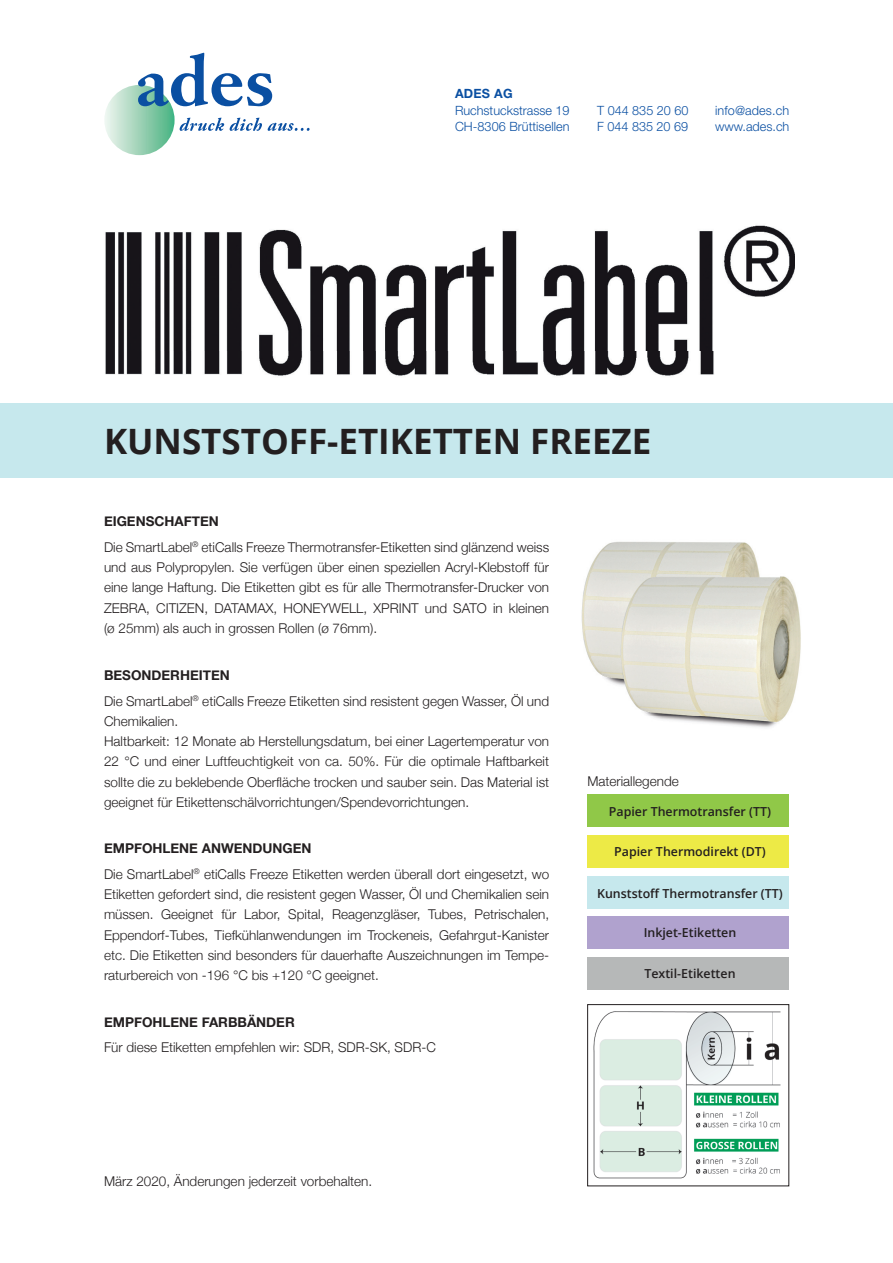
<style>
.page{position:relative;width:893px;height:1263px;background:#fff}
.page>*{position:absolute;margin:0;border:0;box-sizing:border-box;transform-origin:0 0}
.t1{font:700 34.95px "Open Sans";color:#231f20}
.t2{font:300 13.5px/20.2px "Helvetica Neue";color:#231f20}
.t3{font:700 13.5px "Helvetica Neue";color:#231f20}
.t4{font:300 12.75px/16.5px "Helvetica Neue LT Std";color:#0a4fa2}
.t5{font:700 12.75px "Helvetica Neue LT Std";letter-spacing:.02em;color:#0a4fa2}
.t6{font:600 12.45px "Open Sans";color:#231f20}
.s1{font-weight:700}
</style>
<div class="page">
<div style="left:0;top:404px;width:893px;height:74px;background:#c6e8ed"></div>
<img style="left:587px;top:1004px;width:203px;height:183px">
<div style="left:587px;top:1004px;width:202px;height:182px;border:1px solid #231f20"></div>
<div style="left:588px;top:794px;width:201px;height:33px;background:#90c848"></div>
<div style="left:588px;top:835px;width:201px;height:33px;background:#edea46"></div>
<div style="left:588px;top:876px;width:201px;height:32px;background:#c6e8ed"></div>
<div style="left:588px;top:916px;width:201px;height:32px;background:#b0a2ce"></div>
<div style="left:588px;top:957px;width:201px;height:33px;background:#b6b8b8"></div>
<img style="left:105px;top:229px;width:528px;height:122px">
<img style="left:633px;top:225px;width:162px;height:126px">
<img style="left:105px;top:351px;width:609px;height:25px">
<img style="left:581px;top:541px;width:174px;height:134px">
<img style="left:652px;top:576px;width:149px;height:152px">
<img style="left:602px;top:556px;width:178px;height:160px">
<svg style="left:105px;top:53px;width:205px;height:102px"></svg>
<p class="t5" style="left:455px;top:86px;width:59px">ADES AG</p>
<p class="t4" style="left:455px;top:102px;width:116px">Ruchstuckstrasse 19<br>CH-8306 Brüttisellen</p>
<p class="t4" style="left:597px;top:102px;width:93px">T 044 835 20 60<br>F 044 835 20 69</p>
<p class="t4" style="left:715px;top:102px;width:76px">info@ades.ch www.ades.ch</p>
<h1 class="t1" style="left:104px;top:416px;width:549px">KUNSTSTOFF-ETIKETTEN FREEZE</h1>
<p class="t2" style="left:104px;top:508px;width:447px;line-height:25.5px"><span class="s1">EIGENSCHAFTEN<br></span>Die SmartLabel<sup>®</sup> etiCalls Freeze Thermotransfer-Etiketten sind glänzend weiss</p>
<p class="t2" style="left:104px;top:556px;width:447px;text-align:justify">und aus Polypropylen. Sie verfügen über einen speziellen Acryl-Klebstoff für eine lange Haftung. Die Etiketten gibt es für alle Thermotransfer-Drucker von ZEBRA, CITIZEN, DATAMAX, HONEYWELL, XPRINT und SATO in kleinen (ø 25mm) als auch in grossen Rollen (ø 76mm).</p>
<p class="t2" style="left:104px;top:662px;width:447px;line-height:25.5px"><span class="s1">BESONDERHEITEN<br></span>Die SmartLabel<sup>®</sup> etiCalls Freeze Etiketten sind resistent gegen Wasser, Öl und</p>
<p class="t2" style="left:104px;top:710px;width:447px">Chemikalien.<br>Haltbarkeit: 12 Monate ab Herstellungsdatum, bei einer Lagertemperatur von 22 °C und einer Luftfeuchtigkeit von ca. 50%. Für die optimale Haftbarkeit sollte die zu beklebende Oberfläche trocken und sauber sein. Das Material ist geeignet für Etikettenschälvorrichtungen/Spendevorrichtungen.</p>
<p class="t2" style="left:104px;top:835px;width:447px;line-height:25.5px"><span class="s1">EMPFOHLENE ANWENDUNGEN<br></span>Die SmartLabel<sup>®</sup> etiCalls Freeze Etiketten werden überall dort eingesetzt, wo</p>
<p class="t2" style="left:104px;top:883px;width:447px;text-align:justify">Etiketten gefordert sind, die resistent gegen Wasser, Öl und Chemikalien sein müssen. Geeignet für Labor, Spital, Reagenzgläser, Tubes, Petrischalen, Eppendorf-Tubes, Tiefkühlanwendungen im Trockeneis, Gefahrgut-Kanister etc. Die Etiketten sind besonders für dauerhafte Auszeichnungen im Tempe&shy;raturbereich von -196 °C bis +120 °C geeignet.</p>
<p class="t3" style="left:104px;top:1011px;width:192px">EMPFOHLENE FARBBÄNDER</p>
<p class="t2" style="left:104px;top:1036px;width:333px">Für diese Etiketten empfehlen wir: SDR, SDR-SK, SDR-C</p>
<p class="t2" style="left:587px;top:770px;width:93px">Materiallegende</p>
<p class="t6" style="left:609px;top:803px;width:164px">Papier Thermotransfer (TT)</p>
<p class="t6" style="left:614px;top:843px;width:153px">Papier Thermodirekt (DT)</p>
<p class="t6" style="left:597px;top:884px;width:187px">Kunststoff Thermotransfer (TT)</p>
<p class="t6" style="left:644px;top:923px;width:94px">Inkjet-Etiketten</p>
<p class="t6" style="left:644px;top:965px;width:93px">Textil-Etiketten</p>
<p class="t2" style="left:104px;top:1170px;width:270px">März 2020, Änderungen jederzeit vorbehalten.</p>
</div>
